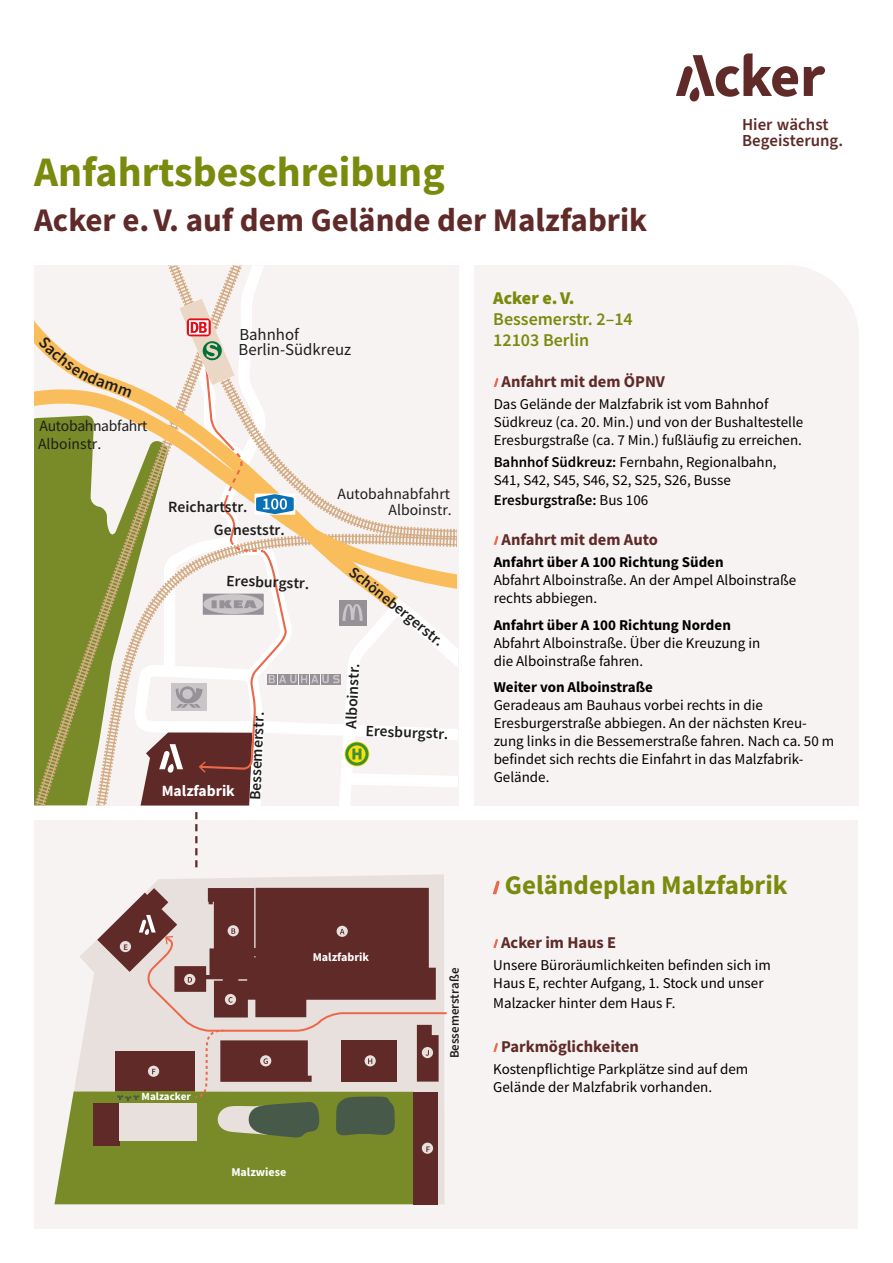
<style>
.page{position:relative;width:893px;height:1263px;background:#fff}
.page>*{position:absolute;margin:0;border:0;box-sizing:border-box;transform-origin:0 0}
.t1{font:700 42px "Source Sans Pro";color:#798a0d}
.t2{font:700 33px "Source Sans Pro";color:#5f2a28}
.t3{font:700 27px "Source Sans Pro";color:#798a0d}
.t4{font:600 18px/21px "Source Sans Pro";color:#798a0d}
.t5{font:900 18px "Source Sans Pro";color:#798a0d}
.t6{font:600 16.8px/15.8px "Source Sans Pro";color:#5f2a28}
.t7{font:16.8px/14.9px "Source Sans Pro";color:#1d1e1c}
.t8{font:700 16.5px "Source Sans Pro";color:#5f2a28}
.t9{font:600 15.6px/23.1px "Source Sans Pro";color:#1d1e1c}
.t10{font:15.6px/15.6px "Source Sans Pro";color:#1d1e1c;text-align:right}
.t11{font:15.6px "Source Sans Pro";letter-spacing:-.02em;color:#1d1e1c}
.t12{font:700 15.6px "Source Sans Pro";color:#fff}
.t13{font:15px/18px "Source Sans Pro";color:#000}
.t14{font:700 15px "Source Sans Pro";color:#000}
.t15{font:600 15px "Source Sans Pro";color:#000}
.t16{font:600 13.05px "Source Sans Pro";color:#1d1e1c}
.t17{font:700 12px "Source Sans Pro";color:#fff}
.t18{font:700 10.95px "Source Sans Pro";color:#fff}
.t19{font:600 8.4px "Source Sans Pro";color:#5f2a28}
.s1{font-weight:600}
.s2{font-weight:400}
</style>
<div class="page">
<div style="left:474px;top:265px;width:313px;height:540px;background:#f7f3f2"></div>
<div style="left:550px;top:340px;width:309px;height:465px;background:#f7f3f2"></div>
<div style="left:714px;top:265px;width:145px;height:145px;background:#f7f3f2;border-radius:50%"></div>
<div style="left:34px;top:821px;width:823px;height:408px;background:#f7f3f2"></div>
<svg style="left:494px;top:378px;width:4px;height:9px"></svg>
<svg style="left:494px;top:536px;width:4px;height:9px"></svg>
<svg style="left:493px;top:939px;width:5px;height:9px"></svg>
<svg style="left:493px;top:1043px;width:5px;height:9px"></svg>
<svg style="left:493px;top:880px;width:7px;height:14px"></svg>
<svg style="left:195px;top:812px;width:2px;height:55px"></svg>
<svg style="left:34px;top:266px;width:135px;height:539px;fill:#798b28"></svg>
<svg style="left:96px;top:608px;width:361px;height:197px;fill:#f7f3f2"></svg>
<svg style="left:169px;top:266px;width:288px;height:53px;fill:#f7f3f2"></svg>
<svg style="left:34px;top:319px;width:423px;height:289px;fill:#f7f3f2"></svg>
<svg style="left:141px;top:299px;width:228px;height:506px"></svg>
<svg style="left:150px;top:874px;width:294px;height:14px;fill:#e8e0dd"></svg>
<svg style="left:54px;top:888px;width:393px;height:316px;background:#99876d"></svg>
<svg style="left:676px;top:53px;width:149px;height:49px"></svg>
<svg style="left:38px;top:336px;width:94px;height:61px"></svg>
<h1 class="t1" style="left:34px;top:144px;width:412px">Anfahrtsbeschreibung</h1>
<h2 class="t2" style="left:34px;top:198px;width:615px">Acker e.V. auf dem Gelände der Malzfabrik</h2>
<p class="t6" style="left:742px;top:118px;width:102px">Hier wächst<br>Begeisterung.</p>
<p class="t7" style="left:239px;top:327px;width:114px">Bahnhof<br>Berlin-Südkreuz</p>
<p class="t11" style="left:40px;top:416px;width:109px">Autobahnabfahrt</p>
<p class="t10" style="left:38px;top:436px;width:65px">Alboinstr.</p>
<p class="t9" style="left:214px;top:495px;width:72px;text-indent:-46px">Reichartstr.<br>Geneststr.</p>
<p class="t9" style="left:227px;top:569px;width:84px;rotate:2deg">Eresburgstr.</p>
<p class="t12" style="left:162px;top:780px;width:75px">Malzfabrik</p>
<p class="t9" style="left:244px;top:800px;width:90px;rotate:-88deg">Bessemerstr.</p>
<p class="t10" style="left:338px;top:486px;width:116px">Autobahnabfahrt<br>Alboinstr.</p>
<p class="t9" style="left:359px;top:560px;width:118px;rotate:39deg">Schönebergerstr.</p>
<p class="t9" style="left:339px;top:728px;width:67px;rotate:-87deg">Alboinstr.</p>
<p class="t9" style="left:366px;top:719px;width:84px;rotate:2deg">Eresburgstr.</p>
<p class="t19" style="left:123px;top:942px;width:6px">E</p>
<p class="t17" style="left:313px;top:948px;width:58px">Malzfabrik</p>
<p class="t16" style="left:446px;top:1058px;width:92px;rotate:-90deg">Bessemerstraße</p>
<p class="t18" style="left:142px;top:1089px;width:51px">Malzacker</p>
<p class="t17" style="left:231px;top:1164px;width:57px">Malzwiese</p>
<p class="t19" style="left:426px;top:1144px;width:6px">F</p>
<p class="t5" style="left:493px;top:286px;width:83px">Acker e.V.</p>
<p class="t4" style="left:493px;top:308px;width:141px">Bessemerstr. 2–14<br>12103 Berlin</p>
<p class="t8" style="left:502px;top:370px;width:165px">Anfahrt mit dem ÖPNV</p>
<p class="t13" style="left:494px;top:395px;width:311px">Das Gelände der Malzfabrik ist vom Bahnhof<br>Südkreuz (ca. 20. Min.) und von der Bushaltestelle<br>Eresburgstraße (ca. 7 Min.) fußläufig zu erreichen.</p>
<p class="t13" style="left:494px;top:453px;width:284px"><span class="s1">Bahnhof Südkreuz:</span> Fernbahn, Regionalbahn,<br>S41, S42, S45, S46, S2, S25, S26, Busse</p>
<p class="t15" style="left:494px;top:490px;width:156px">Eresburgstraße: <span class="s2">Bus 106</span></p>
<p class="t8" style="left:502px;top:528px;width:158px">Anfahrt mit dem Auto</p>
<p class="t14" style="left:494px;top:552px;width:231px">Anfahrt über A 100 Richtung Süden</p>
<p class="t13" style="left:494px;top:571px;width:304px">Abfahrt Alboinstraße. An der Ampel Alboinstraße rechts abbiegen.</p>
<p class="t14" style="left:494px;top:614px;width:239px">Anfahrt über A 100 Richtung Norden</p>
<p class="t13" style="left:494px;top:634px;width:268px">Abfahrt Alboinstraße. Über die Kreuzung in die Alboinstraße fahren.</p>
<p class="t14" style="left:494px;top:677px;width:161px">Weiter von Alboinstraße</p>
<p class="t13" style="left:494px;top:696px;width:342px">Geradeaus am Bauhaus vorbei rechts in die Eresburgerstraße abbiegen. An der nächsten Kreu&shy;zung links in die Bessemerstraße fahren. Nach ca. 50 m befindet sich rechts die Einfahrt in das Malzfabrik-Gelände.</p>
<h3 class="t3" style="left:505px;top:867px;width:284px">Geländeplan Malzfabrik</h3>
<p class="t8" style="left:501px;top:931px;width:116px">Acker im Haus E</p>
<p class="t13" style="left:493px;top:956px;width:279px">Unsere Büroräumlichkeiten befinden sich im<br>Haus E, rechter Aufgang, 1. Stock und unser</p>
<p class="t13" style="left:493px;top:994px;width:184px">Malzacker hinter dem Haus F.</p>
<p class="t8" style="left:501px;top:1035px;width:139px">Parkmöglichkeiten</p>
<p class="t13" style="left:493px;top:1060px;width:257px">Kostenpflichtige Parkplätze sind auf dem<br>Gelände der Malzfabrik vorhanden.</p>
</div>
